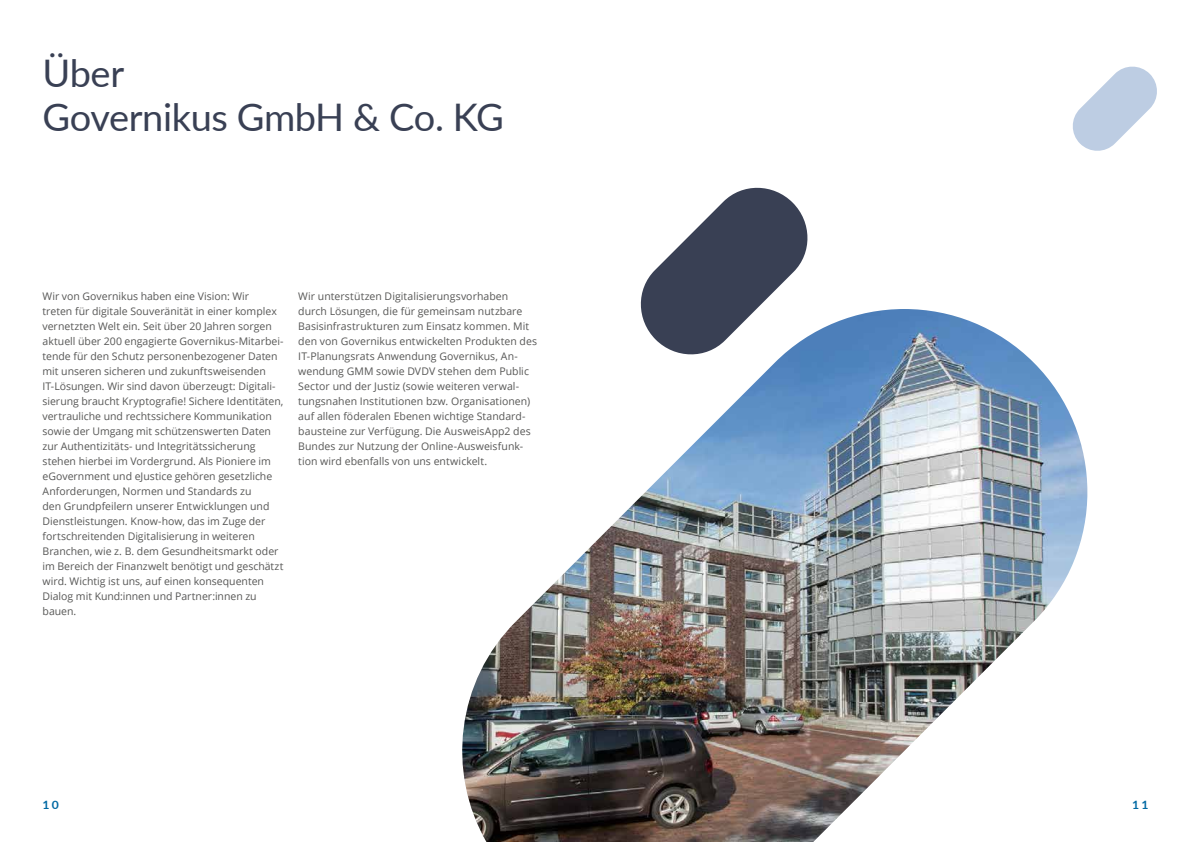
<style>
.page{position:relative;width:1191px;height:842px;background:#fff}
.page>*{position:absolute;margin:0;border:0;box-sizing:border-box;transform-origin:0 0}
.t1{font:38px/44px "Lato";letter-spacing:-.01em;color:#394054}
.t2{font:700 11.5px "Lato";color:#0069a3;scale:1.06 1}
.t3{font:10.5px/15px "Open Sans";color:#575756}
</style>
<div class="page">
<img style="left:462px;top:309px;width:626px;height:533px">
<svg style="left:1073px;top:66px;width:84px;height:85px"></svg>
<svg style="left:636px;top:187px;width:176px;height:172px"></svg>
<h1 class="t1" style="left:43px;top:50px;width:463px">Über<br>Governikus GmbH &amp; Co. KG</h1>
<p class="t3" style="left:43px;top:288px;width:242px">Wir von Governikus haben eine Vision: Wir<br>treten für digitale Souveränität in einer komplex vernetzten Welt ein. Seit über 20 Jahren sorgen aktuell über 200 engagierte Governikus-Mitarbei&shy;tende für den Schutz personenbezogener Daten mit unseren sicheren und zukunftsweisenden IT-Lösungen. Wir sind davon überzeugt: Digitali&shy;sierung braucht Kryptografie! Sichere Identitäten, vertrauliche und rechtssichere Kommunikation sowie der Umgang mit schützenswerten Daten zur Authentizitäts- und Integritätssicherung stehen hierbei im Vordergrund. Als Pioniere im eGovernment und eJustice gehören gesetzliche Anforderungen, Normen und Standards zu<br>den Grundpfeilern unserer Entwicklungen und Dienstleistungen. Know-how, das im Zuge der fortschreitenden Digitalisierung in weiteren Branchen, wie z. B. dem Gesundheitsmarkt oder im Bereich der Finanzwelt benötigt und geschätzt wird. Wichtig ist uns, auf einen konsequenten Dialog mit Kund:innen und Partner:innen zu bauen.</p>
<p class="t3" style="left:298px;top:289px;width:240px">Wir unterstützen Digitalisierungsvorhaben durch Lösungen, die für gemeinsam nutzbare Basisinfrastrukturen zum Einsatz kommen. Mit den von Governikus entwickelten Produkten des IT-Planungsrats Anwendung Governikus, An&shy;wendung GMM sowie DVDV stehen dem Public Sector und der Justiz (sowie weiteren verwal&shy;tungsnahen Institutionen bzw. Organisationen) auf allen föderalen Ebenen wichtige Standard&shy;bausteine zur Verfügung. Die AusweisApp2 des Bundes zur Nutzung der Online-Ausweisfunk&shy;tion wird ebenfalls von uns entwickelt.</p>
<p class="t2" style="left:43px;top:796px;width:17px">10</p>
<p class="t2" style="left:1132px;top:796px;width:17px">11</p>
</div>
